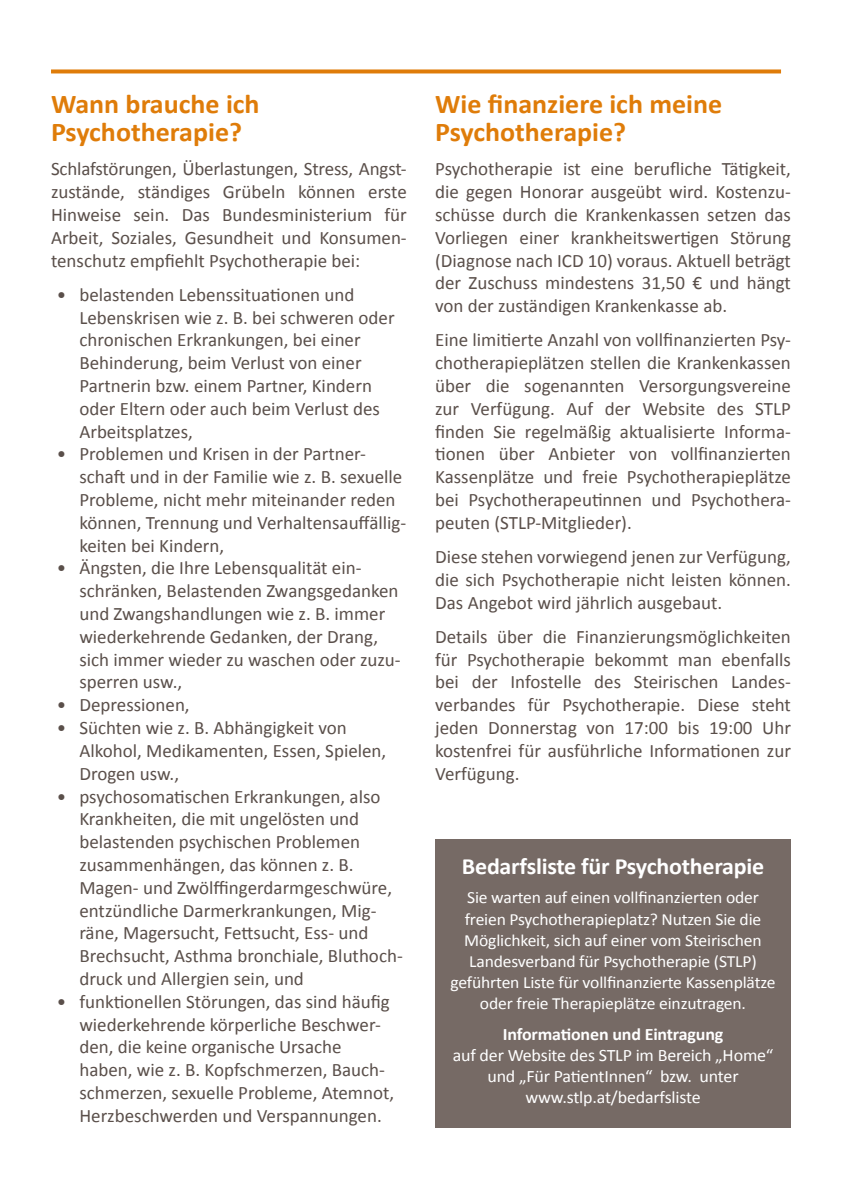
<style>
.page{position:relative;width:842px;height:1191px;background:#fff}
.page>*{position:absolute;margin:0;border:0;box-sizing:border-box;transform-origin:0 0}
.t1{font:700 27.2px/28px "Calibri";color:#df7c09}
.t2{font:700 23.2px "Calibri";letter-spacing:-.01em;color:#fff}
.t3{font:19px/22.8px "Calibri";color:#5a4f4a}
.t4{font:17.4px/21px "Calibri";letter-spacing:-.01em;color:#fff;text-align:center}
.t5{font:700 17.4px "Calibri";letter-spacing:-.01em;color:#fff}
.t6{font:17px/21px "Calibri";letter-spacing:-.01em;color:#fff;text-align:center}
</style>
<div class="page">
<svg style="left:51px;top:69px;width:730px;height:4px;background:#e28b25"></svg>
<div style="left:435px;top:839px;width:356px;height:288px;background:#766a65"></div>
<h1 class="t1" style="left:51px;top:90px;width:210px">Wann brauche ich<br>Psychotherapie?</h1>
<p class="t3" style="left:51px;top:158px;width:357px;text-align:justify">Schlafstörungen, Überlastungen, Stress, Angst&shy;zustände, ständiges Grübeln können erste Hinweise sein. Das Bundesministerium für Arbeit, Soziales, Gesundheit und Konsumen&shy;tenschutz empfiehlt Psychotherapie bei:</p>
<p class="t3" style="left:79px;top:283px;width:317px;text-indent:-23px">• belastenden Lebenssituationen und Lebenskrisen wie z. B. bei schweren oder chronischen Erkrankungen, bei einer Behinderung, beim Verlust von einer Partnerin bzw. einem Partner, Kindern oder Eltern oder auch beim Verlust des Arbeitsplatzes,</p>
<p class="t3" style="left:79px;top:443px;width:328px;text-indent:-23px">• Problemen und Krisen in der Partner&shy;schaft und in der Familie wie z. B. sexuelle Probleme, nicht mehr miteinander reden können, Trennung und Verhaltensauffällig&shy;keiten bei Kindern,</p>
<p class="t3" style="left:79px;top:557px;width:323px;text-indent:-23px">• Ängsten, die Ihre Lebensqualität ein&shy;schränken, Belastenden Zwangsgedanken und Zwangshandlungen wie z. B. immer wiederkehrende Gedanken, der Drang, sich immer wieder zu waschen oder zuzu&shy;sperren usw.,</p>
<p class="t3" style="left:57px;top:693px;width:135px">• Depressionen,</p>
<p class="t3" style="left:79px;top:716px;width:308px;text-indent:-23px">• Süchten wie z. B. Abhängigkeit von<br>Alkohol, Medikamenten, Essen, Spielen,<br>Drogen usw.,</p>
<p class="t3" style="left:79px;top:785px;width:325px;text-indent:-23px">• psychosomatischen Erkrankungen, also Krankheiten, die mit ungelösten und belastenden psychischen Problemen zusammenhängen, das können z. B.<br>Magen- und Zwölffingerdarmgeschwüre, entzündliche Darmerkrankungen, Mig&shy;räne, Magersucht, Fettsucht, Ess- und Brechsucht, Asthma bronchiale, Bluthoch&shy;druck und Allergien sein, und</p>
<p class="t3" style="left:79px;top:990px;width:316px;text-indent:-23px">• funktionellen Störungen, das sind häufig wiederkehrende körperliche Beschwer&shy;den, die keine organische Ursache haben, wie z. B. Kopfschmerzen, Bauch&shy;schmerzen, sexuelle Probleme, Atemnot, Herzbeschwerden und Verspannungen.</p>
<h1 class="t1" style="left:435px;top:90px;width:289px">Wie finanziere ich meine<br>Psychotherapie?</h1>
<p class="t3" style="left:435px;top:158px;width:357px;text-align:justify">Psychotherapie ist eine berufliche Tätigkeit, die gegen Honorar ausgeübt wird. Kostenzu&shy;schüsse durch die Krankenkassen setzen das Vorliegen einer krankheitswertigen Störung (Diagnose nach ICD 10) voraus. Aktuell beträgt der Zuschuss mindestens 31,50 € und hängt von der zuständigen Krankenkasse ab.</p>
<p class="t3" style="left:435px;top:329px;width:357px;text-align:justify">Eine limitierte Anzahl von vollfinanzierten Psy&shy;chotherapieplätzen stellen die Krankenkassen über die sogenannten Versorgungsvereine zur Verfügung. Auf der Website des STLP finden Sie regelmäßig aktualisierte Informa&shy;tionen über Anbieter von vollfinanzierten Kassenplätze und freie Psychotherapieplätze bei Psychotherapeutinnen und Psychothera&shy;peuten (STLP-Mitglieder).</p>
<p class="t3" style="left:435px;top:545px;width:357px;text-align:justify">Diese stehen vorwiegend jenen zur Verfügung, die sich Psychotherapie nicht leisten können.<br>Das Angebot wird jährlich ausgebaut.</p>
<p class="t3" style="left:435px;top:625px;width:357px;text-align:justify">Details über die Finanzierungsmöglichkeiten für Psychotherapie bekommt man ebenfalls bei der Infostelle des Steirischen Landes&shy;verbandes für Psychotherapie. Diese steht jeden Donnerstag von 17:00 bis 19:00 Uhr kostenfrei für ausführliche Informationen zur Verfügung.</p>
<p class="t2" style="left:462px;top:852px;width:304px">Bedarfsliste für Psychotherapie</p>
<p class="t6" style="left:450px;top:887px;width:327px">Sie warten auf einen vollfinanzierten oder freien Psychotherapieplatz? Nutzen Sie die Möglichkeit, sich auf einer vom Steirischen Landesverband für Psychotherapie (STLP) geführten Liste für vollfinanzierte Kassenplätze oder freie Therapieplätze einzutragen.</p>
<p class="t5" style="left:503px;top:1022px;width:222px">Informationen und Eintragung</p>
<p class="t4" style="left:453px;top:1044px;width:322px">auf der Website des STLP im Bereich „Home“ und „Für PatientInnen“ bzw. unter www.stlp.at/bedarfsliste</p>
</div>
